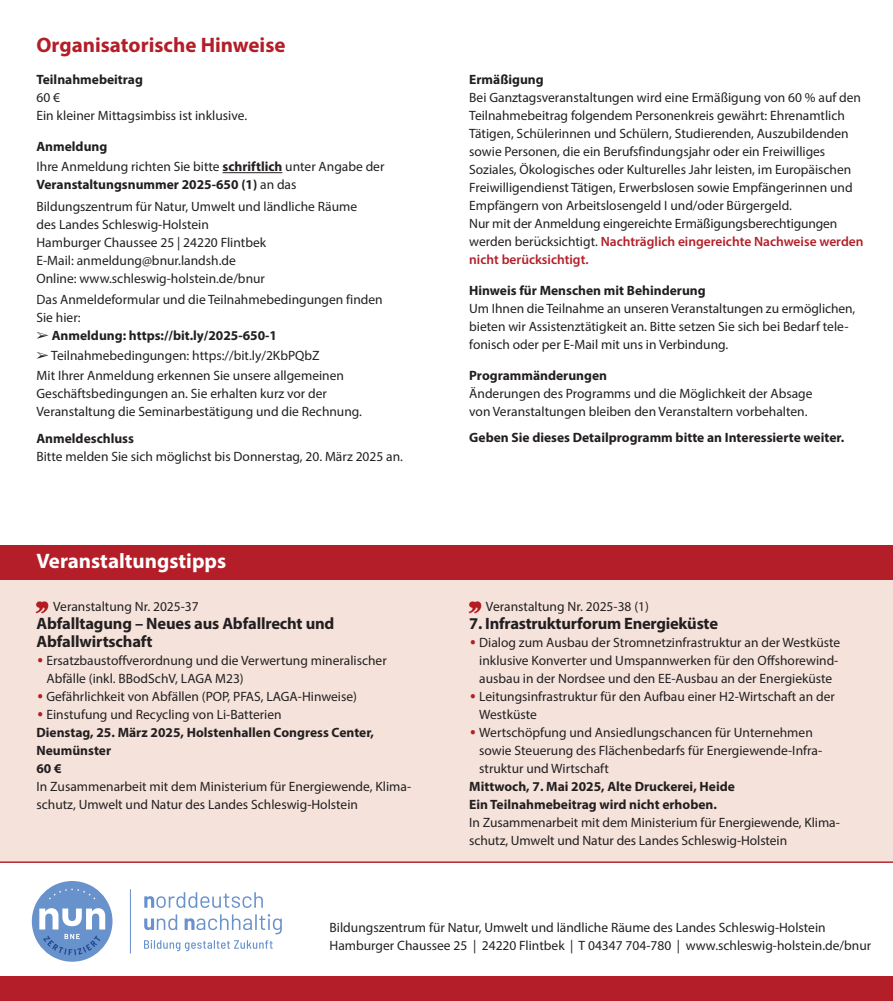
<style>
.page{position:relative;width:893px;height:1001px;background:#fff}
.page>*{position:absolute;margin:0;border:0;box-sizing:border-box;transform-origin:0 0}
.t1{font:34.5px "Myriad Pro";color:#b31e28}
.t2{font:700 21px "Myriad Pro";color:#b31e28}
.t3{font:700 21px "Myriad Pro";color:#fff}
.t4{font:700 16.5px/18px "Myriad Pro";letter-spacing:-.01em;color:#231f20}
.t5{font:13.5px/18px "Myriad Pro";color:#231f20}
.t6{font:700 13.5px "Myriad Pro";color:#231f20}
.s1{font-weight:700}
.s2{font-family:"Lucida Grande"}
.s3{font-weight:600;color:#b31e28}
</style>
<div class="page">
<div style="left:0;top:578px;width:893px;height:283px;background:#f5e3db"></div>
<hr style="left:223px;top:172px;width:59px;height:1px;background:#231f20">
<div style="left:0;top:976px;width:893px;height:25px;background:#b31e28"></div>
<hr style="left:0;top:861px;width:893px;height:2px;background:#b31e28">
<svg style="left:144px;top:940px;width:129px;height:11px"></svg>
<svg style="left:144px;top:914px;width:138px;height:20px"></svg>
<svg style="left:144px;top:892px;width:119px;height:16px"></svg>
<hr style="left:130px;top:889px;width:1px;height:64px;background:#6892cc">
<div style="left:32px;top:881px;width:80px;height:80px;background:#6892cc;border-radius:50%"></div>
<svg style="left:49px;top:888px;width:46px;height:11px"></svg>
<svg style="left:39px;top:908px;width:66px;height:47px"></svg>
<svg style="left:35px;top:601px;width:13px;height:13px"></svg>
<svg style="left:468px;top:601px;width:13px;height:13px"></svg>
<div style="left:0;top:545px;width:893px;height:34px;background:#b31e28"></div>
<h2 class="t2" style="left:37px;top:37px;width:251px">Organisatorische Hinweise</h2>
<p class="t5" style="left:37px;top:72px;width:212px"><span class="s1">Teilnahmebeitrag<br></span>60 €<br>Ein kleiner Mittagsimbiss ist inklusive.</p>
<p class="t6" style="left:37px;top:141px;width:72px">Anmeldung</p>
<p class="t5" style="left:37px;top:159px;width:349px">Ihre Anmeldung richten Sie bitte <span class="s1">schriftlich</span> unter Angabe der<br><span class="s1">Veranstaltungsnummer 2025-650 (1)</span> an das</p>
<p class="t5" style="left:37px;top:199px;width:322px">Bildungszentrum für Natur, Umwelt und ländliche Räume des Landes Schleswig-Holstein<br>Hamburger Chaussee 25 | 24220 Flintbek<br>E-Mail: anmeldung@bnur.landsh.de<br>Online: www.schleswig-holstein.de/bnur</p>
<p class="t5" style="left:37px;top:292px;width:348px">Das Anmeldeformular und die Teilnahmebedingungen finden<br>Sie hier:</p>
<p class="t6" style="left:37px;top:330px;width:242px">➢ Anmeldung: https://bit.ly/2025-650-1</p>
<p class="t5" style="left:37px;top:348px;width:285px">➢ Teilnahmebedingungen: https://bit.ly/2KbPQbZ</p>
<p class="t5" style="left:37px;top:368px;width:327px">Mit Ihrer Anmeldung erkennen Sie unsere allgemeinen<br>Geschäftsbedingungen an. Sie erhalten kurz vor der<br>Veranstaltung die Seminarbestätigung und die Rechnung.</p>
<p class="t5" style="left:37px;top:430px;width:368px"><span class="s1">Anmeldeschluss<br></span>Bitte melden Sie sich möglichst bis Donnerstag, 20. März 2025 an.</p>
<h2 class="t3" style="left:37px;top:553px;width:191px">Veranstaltungstipps</h2>
<p class="t5" style="left:53px;top:599px;width:147px">Veranstaltung Nr. 2025-37</p>
<p class="t4" style="left:37px;top:616px;width:299px">Abfalltagung – Neues aus Abfallrecht und<br>Abfallwirtschaft</p>
<p class="t1" style="left:37px;top:638px;width:9px">.</p>
<p class="t5" style="left:46px;top:653px;width:342px">Ersatzbaustoffverordnung und die Verwertung mineralischer<br>Abfälle (inkl. BBodSchV, LAGA M23)</p>
<p class="t1" style="left:37px;top:674px;width:9px">.</p>
<p class="t5" style="left:47px;top:689px;width:312px">Gefährlichkeit von Abfällen (POP, PFAS, LAGA-Hinweise)</p>
<p class="t1" style="left:37px;top:692px;width:9px">.</p>
<p class="t5" style="left:47px;top:707px;width:237px">Einstufung und Recycling von Li-Batterien</p>
<p class="t5" style="left:37px;top:725px;width:376px"><span class="s1">Dienstag, 25. März 2025, Holstenhallen Congress Center, Neumünster<br>60 €<br></span>In Zusammenarbeit mit dem Ministerium für Energiewende, Klima&shy;schutz, Umwelt und Natur des Landes Schleswig-Holstein</p>
<p class="t5" style="left:469px;top:72px;width:396px"><span class="s1">Ermäßigung<br></span>Bei Ganztagsveranstaltungen wird eine Ermäßigung von 60 % auf den Teilnahmebeitrag folgendem Personenkreis gewährt: Ehrenamtlich Tätigen, Schülerinnen und Schülern, Studierenden, Auszubildenden sowie Personen, die ein Berufsfindungsjahr oder ein Freiwilliges Soziales, Ökologisches oder Kulturelles Jahr leisten, im Europäischen Freiwilligendienst Tätigen, Erwerbslosen sowie Empfängerinnen und Empfängern von Arbeitslosengeld I und/oder Bürgergeld.<br>Nur mit der Anmeldung eingereichte Ermäßigungsberechtigungen werden beru<span class="s2">̈</span>cksichtigt. <span class="s3">Nachträglich eingereichte Nachweise werden nicht berücksichtigt.</span></p>
<p class="t5" style="left:469px;top:283px;width:388px"><span class="s1">Hinweis für Menschen mit Behinderung<br></span>Um Ihnen die Teilnahme an unseren Veranstaltungen zu ermöglichen, bieten wir Assistenztätigkeit an. Bitte setzen Sie sich bei Bedarf tele&shy;fonisch oder per E-Mail mit uns in Verbindung.</p>
<p class="t5" style="left:469px;top:367px;width:345px"><span class="s1">Programmänderungen<br></span>Änderungen des Programms und die Möglichkeit der Absage von Veranstaltungen bleiben den Veranstaltern vorbehalten.</p>
<p class="t6" style="left:469px;top:433px;width:377px">Geben Sie dieses Detailprogramm bitte an Interessierte weiter.</p>
<p class="t5" style="left:486px;top:599px;width:165px">Veranstaltung Nr. 2025-38 (1)</p>
<p class="t4" style="left:469px;top:616px;width:250px">7. Infrastrukturforum Energieküste</p>
<p class="t1" style="left:469px;top:620px;width:9px">.</p>
<p class="t5" style="left:479px;top:635px;width:363px">Dialog zum Ausbau der Stromnetzinfrastruktur an der Westküste inklusive Konverter und Umspannwerken für den Offshorewind&shy;ausbau in der Nordsee und den EE-Ausbau an der Energieküste</p>
<p class="t1" style="left:469px;top:674px;width:9px">.</p>
<p class="t5" style="left:479px;top:689px;width:357px">Leitungsinfrastruktur für den Aufbau einer H2-Wirtschaft an der<br>Westküste</p>
<p class="t1" style="left:469px;top:710px;width:9px">.</p>
<p class="t5" style="left:479px;top:725px;width:344px">Wertschöpfung und Ansiedlungschancen für Unternehmen sowie Steuerung des Flächenbedarfs für Energiewende-Infra&shy;struktur und Wirtschaft</p>
<p class="t5" style="left:469px;top:779px;width:372px"><span class="s1">Mittwoch, 7. Mai 2025, Alte Druckerei, Heide<br>Ein Teilnahmebeitrag wird nicht erhoben.<br></span>In Zusammenarbeit mit dem Ministerium für Energiewende, Klima&shy;schutz, Umwelt und Natur des Landes Schleswig-Holstein</p>
<p class="t5" style="left:330px;top:919px;width:543px">Bildungszentrum für Natur, Umwelt und ländliche Räume des Landes Schleswig-Holstein<br>Hamburger Chaussee 25 | 24220 Flintbek | T 04347 704-780 | www.schleswig-holstein.de/bnur</p>
</div>
